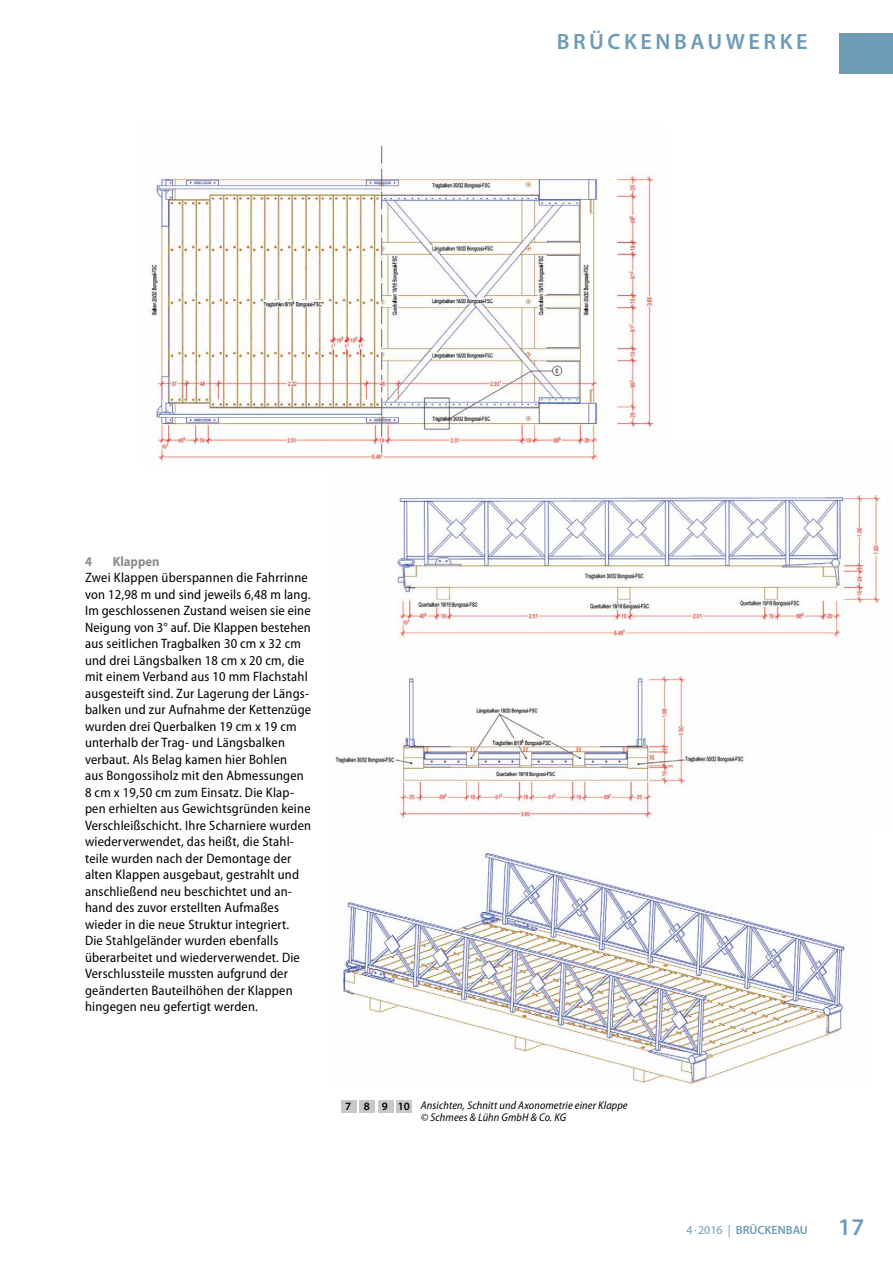
<style>
.page{position:relative;width:893px;height:1263px;background:#fff}
.page>*{position:absolute;margin:0;border:0;box-sizing:border-box;transform-origin:0 0}
.t1{font:600 24px "Myriad Pro";color:#6d9bb6}
.t2{font:600 22.2px "Myriad Pro";letter-spacing:.16em;color:#6d9bb6}
.t3{font:semi-condensed 13.65px/16.5px "Myriad Pro";letter-spacing:.015em;color:#000}
.t4{font:700 semi-condensed 13.5px "Myriad Pro";color:#8a8c8e}
.t5{font:600 12px "Myriad Pro";color:#6d9bb6}
.t6{font:italic semi-condensed 11.25px/12px "Myriad Pro";letter-spacing:.01em;color:#000}
.t7{font:600 11.25px "Myriad Pro";color:#000}
.s1{font-weight:600;font-style:normal;font-stretch:normal}
.s2{font-weight:400}
</style>
<div class="page">
<div style="left:839px;top:33px;width:54px;height:40px;background:#6d9bb6"></div>
<img style="left:335px;top:495px;width:546px;height:325px">
<div style="left:341px;top:1100px;width:15px;height:12px;background:#c7c8ca"></div>
<div style="left:378px;top:1100px;width:15px;height:12px;background:#c7c8ca"></div>
<div style="left:396px;top:1100px;width:16px;height:12px;background:#c7c8ca"></div>
<div style="left:359px;top:1100px;width:16px;height:12px;background:#c7c8ca"></div>
<img style="left:150px;top:145px;width:509px;height:316px">
<img style="left:343px;top:852px;width:502px;height:234px">
<h2 class="t2" style="left:557px;top:29px;width:252px">BRÜCKENBAUWERKE</h2>
<p class="t4" style="left:85px;top:553px;width:8px">4</p>
<p class="t4" style="left:113px;top:553px;width:48px">Klappen</p>
<p class="t3" style="left:85px;top:569px;width:228px">Zwei Klappen überspannen die Fahrrinne von 12,98 m und sind jeweils 6,48 m lang.<br>Im geschlossenen Zustand weisen sie eine Neigung von 3° auf. Die Klappen bestehen aus seitlichen Tragbalken 30 cm x 32 cm und drei Längsbalken 18 cm x 20 cm, die mit einem Verband aus 10 mm Flachstahl ausgesteift sind. Zur Lagerung der Längs&shy;balken und zur Aufnahme der Kettenzüge wurden drei Querbalken 19 cm x 19 cm unterhalb der Trag- und Längsbalken verbaut. Als Belag kamen hier Bohlen<br>aus Bongossiholz mit den Abmessungen 8 cm x 19,50 cm zum Einsatz. Die Klap&shy;pen erhielten aus Gewichtsgründen keine Verschleißschicht. Ihre Scharniere wurden wiederverwendet, das heißt, die Stahl&shy;teile wurden nach der Demontage der alten Klappen ausgebaut, gestrahlt und anschließend neu beschichtet und an&shy;hand des zuvor erstellten Aufmaßes wieder in die neue Struktur integriert.<br>Die Stahlgeländer wurden ebenfalls überarbeitet und wiederverwendet. Die Verschlussteile mussten aufgrund der geänderten Bauteilhöhen der Klappen hingegen neu gefertigt werden.</p>
<p class="t7" style="left:345px;top:1100px;width:8px">7</p>
<p class="t6" style="left:421px;top:1099px;width:208px;text-indent:-39px"><span class="s1">9 10</span> Ansichten, Schnitt und Axonometrie einer Klappe © Schmees &amp; Lühn GmbH &amp; Co. KG</p>
<p class="t7" style="left:364px;top:1100px;width:8px">8</p>
<p class="t5" style="left:686px;top:1223px;width:123px"><span class="s2">4</span><sup>.</sup><span class="s2">2016 |</span> BRÜCKENBAU</p>
<h1 class="t1" style="left:838px;top:1214px;width:27px">17</h1>
</div>
